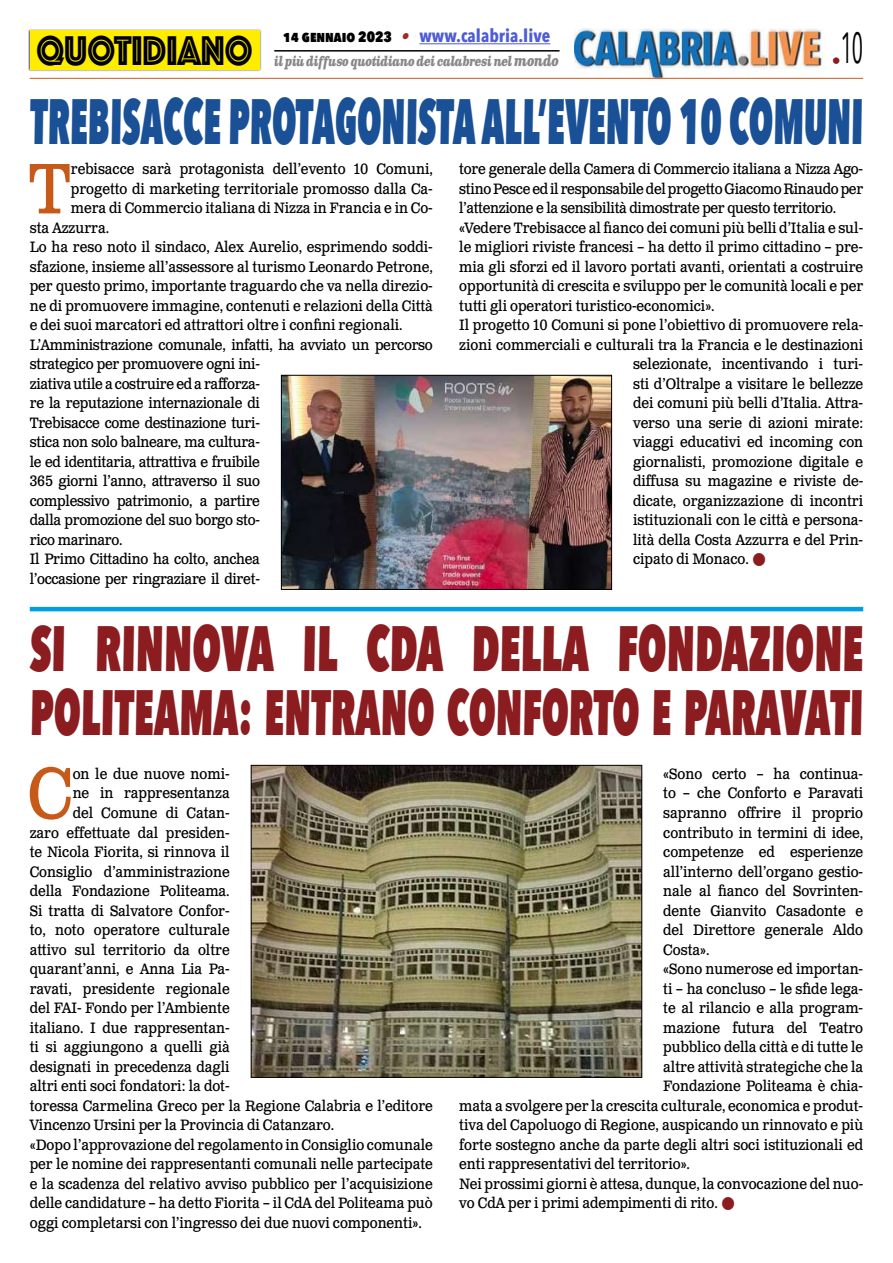
<style>
.page{position:relative;width:893px;height:1263px;background:#fff}
.page>*{position:absolute;margin:0;border:0;box-sizing:border-box;transform-origin:0 0}
.t1{font:71.25px "Clarendon Text Pro";color:#c85a19;scale:.9 1}
.t2{font:800 63.9px/64.5px "Avenir Next Condensed";color:#8b1c1f;scale:.7 1}
.t3{font:800 63.9px "Avenir Next Condensed";letter-spacing:-.005em;color:#195096;scale:.6 1}
.t4{font:43.5px "Avenir Next Condensed";color:#000;scale:.55 1}
.t5{font:43.2px "Phosphate Inline";color:#000;scale:.87 1}
.t6{font:700 18px "Avenir Next Condensed";color:#4f5cd6}
.t7{font:15px "Clarendon Text Pro";color:#000;scale:.9 1}
.t8{font:15px "Clarendon Text Pro";letter-spacing:-.02em;color:#000;scale:.9 1}
.t9{font:italic 700 13.5px "Clarendon Text Pro";letter-spacing:-.05em;color:#878787;scale:.79 1}
.s1{font-weight:800;font-size:15px;color:#000}
.s2{font-family:"Clarendon Text Pro";font-style:italic;font-size:16.5px;color:#a02a25}
.s3{font-size:15px}
</style>
<div class="page">
<img style="left:574px;top:28px;width:252px;height:53px">
<hr style="left:30px;top:78px;width:833px;height:1px;background:#c85a19">
<div style="left:28px;top:29px;width:233px;height:43px;background:#000;opacity:.75"></div>
<div style="left:30px;top:31px;width:229px;height:39px;background:#ffed00"></div>
<hr style="left:419px;top:43px;width:131px;height:1px;background:#4f5cd6">
<hr style="left:274px;top:50px;width:285px;height:2px;background:#000">
<img style="left:283px;top:377px;width:327px;height:211px">
<div style="left:281px;top:375px;width:331px;height:215px;border:1px solid #000"></div>
<hr style="left:30px;top:607px;width:833px;height:4px;background:#009fe3">
<img style="left:253px;top:767px;width:387px;height:308px">
<div style="left:251px;top:765px;width:391px;height:312px;border:1px solid #000"></div>
<h3 class="t5" style="left:36px;top:20px;width:250px">QUOTIDIANO</h3>
<p class="t6" style="left:283px;top:25px;width:269px"><span class="s1">14 gennaio 2023</span> <span class="s2">•</span> www.calabria.live</p>
<p class="t9" style="left:274px;top:53px;width:362px">il più diffuso quotidiano dei calabresi nel <span class="s3">mondo</span></p>
<h3 class="t4" style="left:832px;top:11px;width:59px"><sub>•</sub>10</h3>
<h2 class="t3" style="left:30px;top:82px;width:1393px">TREBISACCE PROTAGONISTA ALL’EVENTO 10 COMUNI</h2>
<h1 class="t1" style="left:28px;top:146px;width:49px">T</h1>
<p class="t7" style="left:71px;top:160px;width:404px">rebisacce sarà protagonista dell’evento 10 Comuni,</p>
<p class="t7" style="left:71px;top:180px;width:404px">progetto di marketing territoriale promosso dalla Ca-</p>
<p class="t7" style="left:71px;top:199px;width:404px">mera di Commercio italiana di Nizza in Francia e in Co-</p>
<p class="t7" style="left:30px;top:219px;width:90px">sta Azzurra.</p>
<p class="t7" style="left:30px;top:238px;width:449px">Lo ha reso noto il sindaco, Alex Aurelio, esprimendo soddi-</p>
<p class="t7" style="left:30px;top:258px;width:449px">sfazione, insieme all’assessore al turismo Leonardo Petrone,</p>
<p class="t7" style="left:30px;top:277px;width:449px">per questo primo, importante traguardo che va nella direzio-</p>
<p class="t7" style="left:30px;top:297px;width:449px">ne di promuovere immagine, contenuti e relazioni della Città</p>
<p class="t7" style="left:30px;top:316px;width:416px">e dei suoi marcatori ed attrattori oltre i confini regionali.</p>
<p class="t8" style="left:30px;top:336px;width:449px">L’Amministrazione comunale, infatti, ha avviato un percorso</p>
<p class="t8" style="left:30px;top:355px;width:257px">strategico per promuovere ogni ini-</p>
<p class="t8" style="left:30px;top:375px;width:257px">ziativa utile a costruire ed a rafforza-</p>
<p class="t8" style="left:30px;top:394px;width:257px">re la reputazione internazionale di</p>
<p class="t8" style="left:30px;top:414px;width:257px">Trebisacce come destinazione turi-</p>
<p class="t8" style="left:30px;top:433px;width:257px">stica non solo balneare, ma cultura-</p>
<p class="t8" style="left:30px;top:453px;width:257px">le ed identitaria, attrattiva e fruibile</p>
<p class="t8" style="left:30px;top:472px;width:257px">365 giorni l’anno, attraverso il suo</p>
<p class="t8" style="left:30px;top:492px;width:257px">complessivo patrimonio, a partire</p>
<p class="t8" style="left:30px;top:511px;width:257px">dalla promozione del suo borgo sto-</p>
<p class="t8" style="left:30px;top:531px;width:105px">rico marinaro.</p>
<p class="t8" style="left:30px;top:550px;width:257px">Il Primo Cittadino ha colto, anchea</p>
<p class="t8" style="left:30px;top:570px;width:257px">l’occasione per ringraziare il diret-</p>
<p class="t8" style="left:459px;top:160px;width:450px">tore generale della Camera di Commercio italiana a Nizza Ago-</p>
<p class="t8" style="left:459px;top:180px;width:450px">stino Pesce ed il responsabile del progetto Giacomo Rinaudo per</p>
<p class="t8" style="left:459px;top:199px;width:420px">l’attenzione e la sensibilità dimostrate per questo territorio.</p>
<p class="t7" style="left:459px;top:219px;width:450px">«Vedere Trebisacce al fianco dei comuni più belli d’Italia e sul-</p>
<p class="t7" style="left:459px;top:238px;width:450px">le migliori riviste francesi – ha detto il primo cittadino – pre-</p>
<p class="t7" style="left:459px;top:258px;width:450px">mia gli sforzi ed il lavoro portati avanti, orientati a costruire</p>
<p class="t7" style="left:459px;top:277px;width:450px">opportunità di crescita e sviluppo per le comunità locali e per</p>
<p class="t7" style="left:459px;top:297px;width:285px">tutti gli operatori turistico-economici».</p>
<p class="t7" style="left:459px;top:316px;width:450px">Il progetto 10 Comuni si pone l’obiettivo di promuovere rela-</p>
<p class="t7" style="left:459px;top:336px;width:450px">zioni commerciali e culturali tra la Francia e le destinazioni</p>
<p class="t7" style="left:633px;top:355px;width:257px">selezionate, incentivando i turi-</p>
<p class="t7" style="left:633px;top:375px;width:257px">sti d’Oltralpe a visitare le bellezze</p>
<p class="t7" style="left:633px;top:394px;width:257px">dei comuni più belli d’Italia. Attra-</p>
<p class="t7" style="left:633px;top:414px;width:257px">verso una serie di azioni mirate:</p>
<p class="t7" style="left:633px;top:433px;width:257px">viaggi educativi ed incoming con</p>
<p class="t7" style="left:633px;top:453px;width:257px">giornalisti, promozione digitale e</p>
<p class="t7" style="left:633px;top:472px;width:257px">diffusa su magazine e riviste de-</p>
<p class="t7" style="left:633px;top:492px;width:257px">dicate, organizzazione di incontri</p>
<p class="t7" style="left:633px;top:511px;width:257px">istituzionali con le città e persona-</p>
<p class="t7" style="left:633px;top:531px;width:257px">lità della Costa Azzurra e del Prin-</p>
<p class="t7" style="left:633px;top:550px;width:130px">cipato di Monaco.</p>
<h2 class="t2" style="left:30px;top:615px;width:1194px">SI RINNOVA IL CDA DELLA FONDAZIONE<br>POLITEAMA: ENTRANO CONFORTO E PARAVATI</h2>
<h1 class="t1" style="left:28px;top:750px;width:52px">C</h1>
<p class="t7" style="left:73px;top:765px;width:176px">on le due nuove nomi-</p>
<p class="t7" style="left:663px;top:765px;width:224px">«Sono certo – ha continua-</p>
<p class="t7" style="left:663px;top:784px;width:224px">to – che Conforto e Paravati</p>
<p class="t7" style="left:663px;top:804px;width:224px">sapranno offrire il proprio</p>
<p class="t7" style="left:663px;top:823px;width:224px">contributo in termini di idee,</p>
<p class="t7" style="left:663px;top:843px;width:224px">competenze ed esperienze</p>
<p class="t7" style="left:663px;top:862px;width:224px">all’interno dell’organo gestio-</p>
<p class="t7" style="left:663px;top:882px;width:224px">nale al fianco del Sovrinten-</p>
<p class="t7" style="left:663px;top:901px;width:224px">dente Gianvito Casadonte e</p>
<p class="t7" style="left:663px;top:921px;width:224px">del Direttore generale Aldo</p>
<p class="t7" style="left:663px;top:940px;width:53px">Costa».</p>
<p class="t7" style="left:663px;top:960px;width:224px">«Sono numerose ed importan-</p>
<p class="t7" style="left:663px;top:979px;width:224px">ti – ha concluso – le sfide lega-</p>
<p class="t7" style="left:663px;top:999px;width:224px">te al rilancio e alla program-</p>
<p class="t7" style="left:663px;top:1018px;width:224px">mazione futura del Teatro</p>
<p class="t7" style="left:663px;top:1038px;width:224px">pubblico della città e di tutte le</p>
<p class="t7" style="left:663px;top:1057px;width:224px">altre attività strategiche che la</p>
<p class="t7" style="left:663px;top:1077px;width:224px">Fondazione Politeama è chia-</p>
<p class="t7" style="left:459px;top:1096px;width:450px">mata a svolgere per la crescita culturale, economica e produt-</p>
<p class="t7" style="left:459px;top:1116px;width:450px">tiva del Capoluogo di Regione, auspicando un rinnovato e più</p>
<p class="t7" style="left:459px;top:1135px;width:450px">forte sostegno anche da parte degli altri soci istituzionali ed</p>
<p class="t7" style="left:459px;top:1155px;width:258px">enti rappresentativi del territorio».</p>
<p class="t7" style="left:459px;top:1174px;width:450px">Nei prossimi giorni è attesa, dunque, la convocazione del nuo-</p>
<p class="t7" style="left:459px;top:1194px;width:289px">vo CdA per i primi adempimenti di rito.</p>
<p class="t7" style="left:73px;top:784px;width:176px">ne in rappresentanza</p>
<p class="t7" style="left:73px;top:804px;width:176px">del Comune di Catan-</p>
<p class="t7" style="left:30px;top:823px;width:224px">zaro effettuate dal presiden-</p>
<p class="t7" style="left:30px;top:843px;width:224px">te Nicola Fiorita, si rinnova il</p>
<p class="t7" style="left:30px;top:862px;width:224px">Consiglio d’amministrazione</p>
<p class="t7" style="left:30px;top:882px;width:224px">della Fondazione Politeama.</p>
<p class="t7" style="left:30px;top:901px;width:224px">Si tratta di Salvatore Confor-</p>
<p class="t7" style="left:30px;top:921px;width:224px">to, noto operatore culturale</p>
<p class="t7" style="left:30px;top:940px;width:224px">attivo sul territorio da oltre</p>
<p class="t7" style="left:30px;top:960px;width:224px">quarant’anni, e Anna Lia Pa-</p>
<p class="t7" style="left:30px;top:979px;width:224px">ravati, presidente regionale</p>
<p class="t7" style="left:30px;top:999px;width:224px">del FAI- Fondo per l’Ambiente</p>
<p class="t7" style="left:30px;top:1018px;width:224px">italiano. I due rappresentan-</p>
<p class="t7" style="left:30px;top:1038px;width:224px">ti si aggiungono a quelli già</p>
<p class="t7" style="left:30px;top:1057px;width:224px">designati in precedenza dagli</p>
<p class="t7" style="left:30px;top:1077px;width:224px">altri enti soci fondatori: la dot-</p>
<p class="t7" style="left:30px;top:1096px;width:449px">toressa Carmelina Greco per la Regione Calabria e l’editore</p>
<p class="t7" style="left:30px;top:1116px;width:340px">Vincenzo Ursini per la Provincia di Catanzaro.</p>
<p class="t7" style="left:30px;top:1135px;width:449px">«Dopo l’approvazione del regolamento in Consiglio comunale</p>
<p class="t7" style="left:30px;top:1155px;width:449px">per le nomine dei rappresentanti comunali nelle partecipate</p>
<p class="t7" style="left:30px;top:1174px;width:449px">e la scadenza del relativo avviso pubblico per l’acquisizione</p>
<p class="t7" style="left:30px;top:1194px;width:449px">delle candidature – ha detto Fiorita – il CdA del Politeama può</p>
<p class="t7" style="left:30px;top:1213px;width:437px">oggi completarsi con l’ingresso dei due nuovi componenti».</p>
</div>
